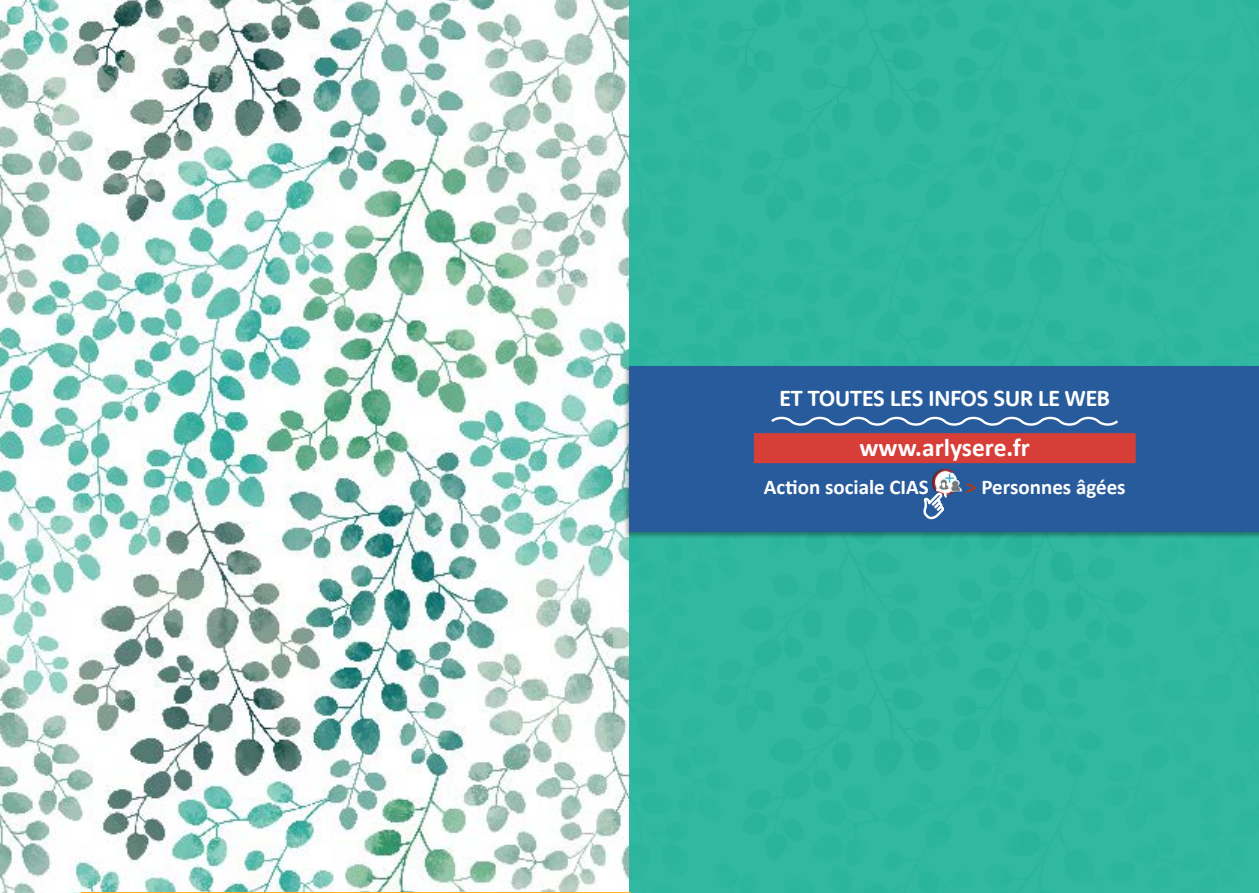
<style>
.page{position:relative;width:1259px;height:893px;background:#fff}
.page>*{position:absolute;margin:0;border:0;box-sizing:border-box;transform-origin:0 0}
.t1{font:700 25.5px "Calibri";color:#fff}
.t2{font:700 22.5px "Rooney Sans";letter-spacing:-.03em;color:#fff}
.t3{font:700 21px "Calibri";color:#fff}
.s1{color:#b33817}
</style>
<div class="page">
<img style="left:0;top:0;width:613px;height:893px">
<img style="left:613px;top:0;width:16px;height:893px">
<div style="left:629px;top:0;width:630px;height:893px;background:#31b7a1"></div>
<div style="left:623px;top:366px;width:636px;height:173px;background:#000;opacity:.33"></div>
<div style="left:629px;top:366px;width:630px;height:165px;background:#275b9b"></div>
<div style="left:754px;top:433px;width:381px;height:30px;background:#d83e38"></div>
<img style="left:958px;top:480px;width:3px;height:12px">
<svg style="left:923px;top:470px;width:35px;height:50px"></svg>
<svg style="left:771px;top:416px;width:347px;height:10px"></svg>
<p class="t2" style="left:779px;top:383px;width:332px">ET TOUTES LES INFOS SUR LE WEB</p>
<p class="t1" style="left:859px;top:429px;width:172px">www.arlysere.fr</p>
<p class="t3" style="left:764px;top:472px;width:166px">Action sociale CIAS</p>
<p class="t3" style="left:966px;top:472px;width:161px"><span class="s1">&gt;</span> Personnes âgées</p>
</div>
